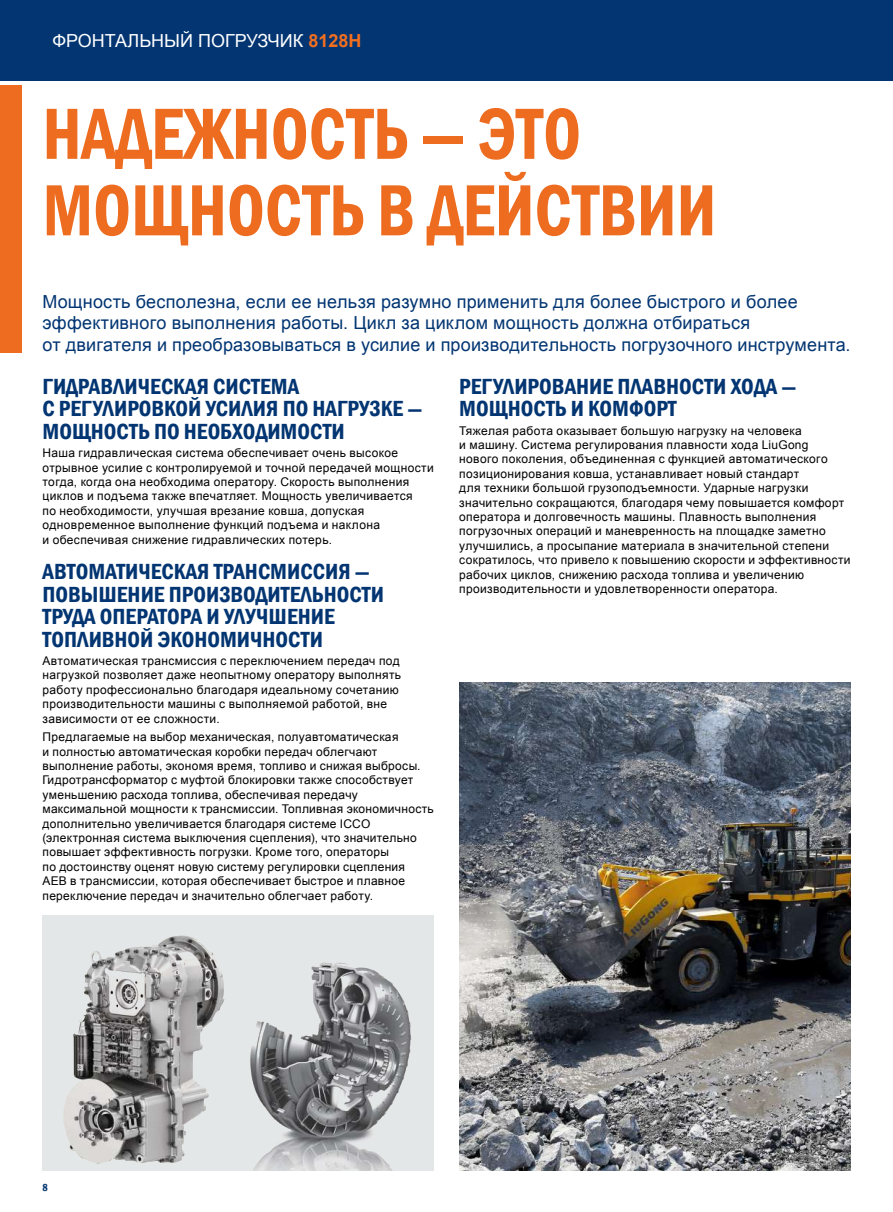
<style>
.page{position:relative;width:893px;height:1212px;background:#fff}
.page>*{position:absolute;margin:0;border:0;box-sizing:border-box;transform-origin:0 0}
.t1{font:600 condensed 75px/76.5px "Franklin Gothic";color:#ed6c1f;scale:.9 1}
.t2{font:600 condensed 22.5px/22.5px "Franklin Gothic";color:#023572}
.t3{font:18px/21.6px "Arial";letter-spacing:.01em;color:#023572}
.t4{font:18px "Arial";color:#fff}
.t5{font:12px/14.4px "Arial";letter-spacing:.03em;color:#000}
.t6{font:600 condensed 10.5px "Franklin Gothic";color:#023572}
.s1{font-weight:700;color:#f36f20}
</style>
<div class="page">
<div style="left:0;top:0;width:893px;height:81px;background:#023572"></div>
<div style="left:0;top:85px;width:21px;height:268px;background:#ed6c1f"></div>
<img style="left:459px;top:682px;width:391px;height:488px">
<div style="left:43px;top:915px;width:391px;height:255px;background:#e4e7e8"></div>
<img style="left:63px;top:935px;width:162px;height:229px">
<img style="left:250px;top:962px;width:162px;height:208px">
<h3 class="t4" style="left:53px;top:29px;width:310px">ФРОНТАЛЬНЫЙ ПОГРУЗЧИК <span class="s1">8128H</span></h3>
<h1 class="t1" style="left:43px;top:95px;width:750px">НАДЕЖНОСТЬ — ЭТО<br>МОЩНОСТЬ В ДЕЙСТВИИ</h1>
<p class="t3" style="left:43px;top:291px;width:809px">Мощность бесполезна, если ее нельзя разумно применить для более быстрого и более эффективного выполнения работы. Цикл за циклом мощность должна отбираться<br>от двигателя и преобразовываться в усилие и производительность погрузочного инструмента.</p>
<h2 class="t2" style="left:43px;top:375px;width:381px">ГИДРАВЛИЧЕСКАЯ СИСТЕМА<br>С РЕГУЛИРОВКОЙ УСИЛИЯ ПО НАГРУЗКЕ —<br>МОЩНОСТЬ ПО НЕОБХОДИМОСТИ</h2>
<p class="t5" style="left:43px;top:446px;width:393px">Наша гидравлическая система обеспечивает очень высокое отрывное усилие с контролируемой и точной передачей мощности тогда, когда она необходима оператору. Скорость выполнения циклов и подъема также впечатляет. Мощность увеличивается<br>по необходимости, улучшая врезание ковша, допуская одновременное выполнение функций подъема и наклона<br>и обеспечивая снижение гидравлических потерь.</p>
<h2 class="t2" style="left:43px;top:560px;width:343px">АВТОМАТИЧЕСКАЯ ТРАНСМИССИЯ —<br>ПОВЫШЕНИЕ ПРОИЗВОДИТЕЛЬНОСТИ<br>ТРУДА ОПЕРАТОРА И УЛУЧШЕНИЕ<br>ТОПЛИВНОЙ ЭКОНОМИЧНОСТИ</h2>
<p class="t5" style="left:43px;top:654px;width:360px">Автоматическая трансмиссия с переключением передач под нагрузкой позволяет даже неопытному оператору выполнять работу профессионально благодаря идеальному сочетанию производительности машины с выполняемой работой, вне зависимости от ее сложности.</p>
<p class="t5" style="left:43px;top:730px;width:393px">Предлагаемые на выбор механическая, полуавтоматическая<br>и полностью автоматическая коробки передач облегчают выполнение работы, экономя время, топливо и снижая выбросы.<br>Гидротрансформатор с муфтой блокировки также способствует уменьшению расхода топлива, обеспечивая передачу максимальной мощности к трансмиссии. Топливная экономичность дополнительно увеличивается благодаря системе ICCO (электронная система выключения сцепления), что значительно повышает эффективность погрузки. Кроме того, операторы<br>по достоинству оценят новую систему регулировки сцепления<br>AEB в трансмиссии, которая обеспечивает быстрое и плавное переключение передач и значительно облегчает работу.</p>
<h2 class="t2" style="left:459px;top:375px;width:339px">РЕГУЛИРОВАНИЕ ПЛАВНОСТИ ХОДА —<br>МОЩНОСТЬ И КОМФОРТ</h2>
<p class="t5" style="left:459px;top:423px;width:393px">Тяжелая работа оказывает большую нагрузку на человека<br>и машину. Система регулирования плавности хода LiuGong нового поколения, объединенная с функцией автоматического позиционирования ковша, устанавливает новый стандарт<br>для техники большой грузоподъемности. Ударные нагрузки значительно сокращаются, благодаря чему повышается комфорт оператора и долговечность машины. Плавность выполнения погрузочных операций и маневренность на площадке заметно улучшились, а просыпание материала в значительной степени сократилось, что привело к повышению скорости и эффективности рабочих циклов, снижению расхода топлива и увеличению производительности и удовлетворенности оператора.</p>
<p class="t6" style="left:43px;top:1180px;width:7px">8</p>
</div>
